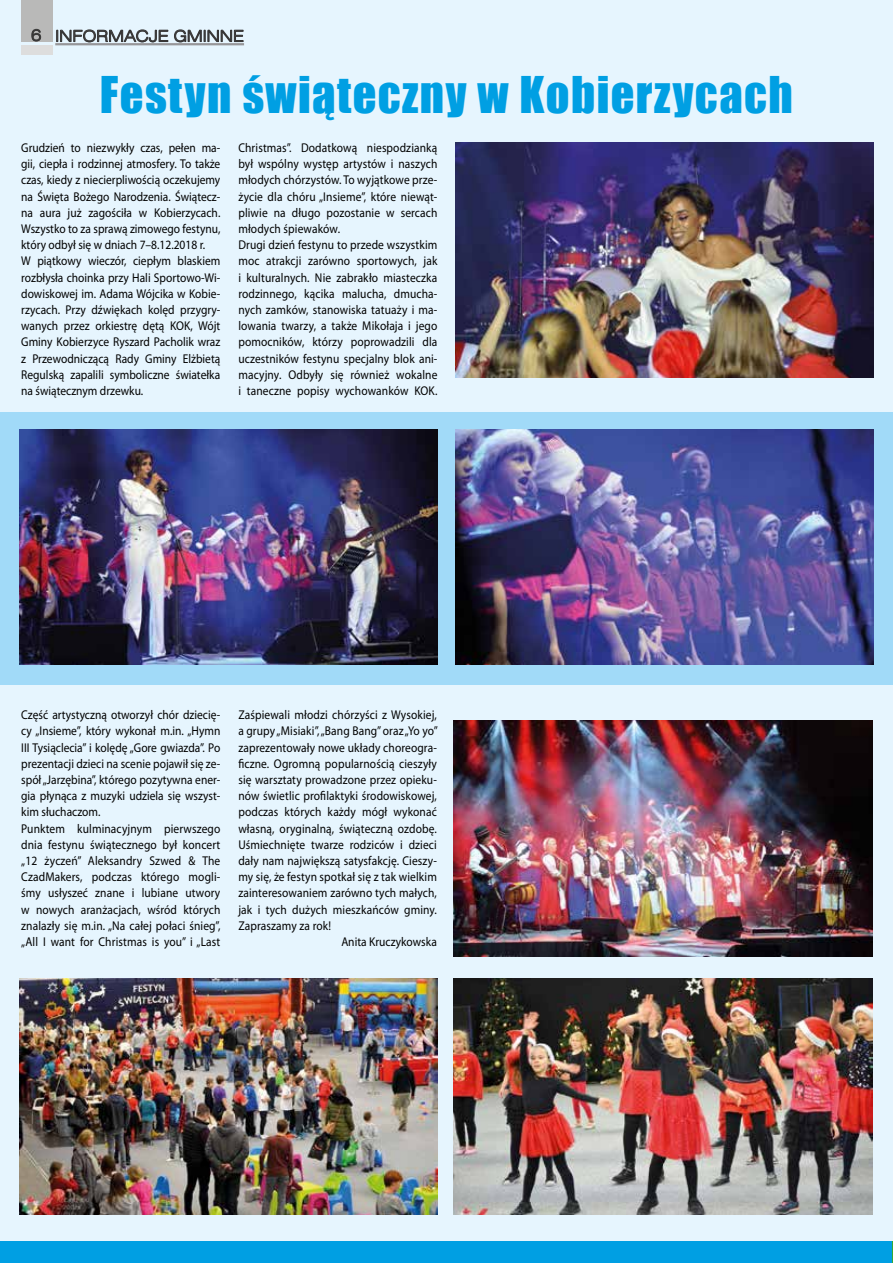
<style>
.page{position:relative;width:893px;height:1263px;background:#e6f5fe}
.page>*{position:absolute;margin:0;border:0;box-sizing:border-box;transform-origin:0 0}
.t1{font:46.5px "Impact";letter-spacing:.03em;color:#009fe3}
.t2{font:15.75px "Swis 721 Lt Ex EU";color:#373636}
.t3{font:12.75px/16.2px "Myriad Pro";letter-spacing:.01em;color:#000;scale:.9 1}
</style>
<div class="page">
<div style="left:0;top:412px;width:893px;height:272px;background:#a1daf8"></div>
<img style="left:455px;top:429px;width:419px;height:235px">
<img style="left:454px;top:721px;width:419px;height:235px">
<img style="left:454px;top:979px;width:419px;height:235px">
<img style="left:455px;top:142px;width:419px;height:236px">
<img style="left:19px;top:979px;width:419px;height:235px">
<img style="left:19px;top:429px;width:419px;height:235px">
<div style="left:0;top:1242px;width:892px;height:21px;background:#009fe3"></div>
<svg style="left:892px;top:1242px;width:1px;height:21px"></svg>
<div style="left:21px;top:0;width:32px;height:42px;background:#b9b9b8"></div>
<div style="left:21px;top:45px;width:32px;height:10px;background:#ddd"></div>
<svg style="left:31px;top:29px;width:10px;height:13px"></svg>
<hr style="left:55px;top:43px;width:189px;height:2px;background:#969699">
<svg style="left:56px;top:29px;width:188px;height:14px"></svg>
<p class="t2" style="left:31px;top:27px;width:214px">6 INFORMACJE GMINNE</p>
<h1 class="t1" style="left:100px;top:59px;width:694px">Festyn świąteczny w Kobierzycach</h1>
<p class="t3" style="left:21px;top:139px;width:223px">Grudzień to niezwykły czas, pełen ma&shy;gii, ciepła i rodzinnej atmosfery. To także czas, kiedy z niecierpliwością oczekujemy na Święta Bożego Narodzenia. Świątecz&shy;na aura już zagościła w Kobierzycach.<br>Wszystko to za sprawą zimowego festynu, który odbył się w dniach 7–8.12.2018 r.<br>W piątkowy wieczór, ciepłym blaskiem rozbłysła choinka przy Hali Sportowo-Wi&shy;dowiskowej im. Adama Wójcika w Kobie&shy;rzycach. Przy dźwiękach kolęd przygry&shy;wanych przez orkiestrę dętą KOK, Wójt Gminy Kobierzyce Ryszard Pacholik wraz z Przewodniczącą Rady Gminy Elżbietą Regulską zapalili symboliczne światełka na świątecznym drzewku.</p>
<p class="t3" style="left:238px;top:139px;width:223px">Christmas”. Dodatkową niespodzianką był wspólny występ artystów i naszych młodych chórzystów. To wyjątkowe prze&shy;życie dla chóru „Insieme”, które niewąt&shy;pliwie na długo pozostanie w sercach młodych śpiewaków.<br>Drugi dzień festynu to przede wszystkim moc atrakcji zarówno sportowych, jak i kulturalnych. Nie zabrakło miasteczka rodzinnego, kącika malucha, dmucha&shy;nych zamków, stanowiska tatuaży i ma&shy;lowania twarzy, a także Mikołaja i jego pomocników, którzy poprowadzili dla uczestników festynu specjalny blok ani&shy;macyjny. Odbyły się również wokalne i taneczne popisy wychowanków KOK.</p>
<p class="t3" style="left:21px;top:706px;width:223px">Część artystyczną otworzył chór dziecię&shy;cy „Insieme”, który wykonał m.in. „Hymn III Tysiąclecia” i kolędę „Gore gwiazda”. Po prezentacji dzieci na scenie pojawił się ze&shy;spół „Jarzębina”, którego pozytywna ener&shy;gia płynąca z muzyki udziela się wszyst&shy;kim słuchaczom.<br>Punktem kulminacyjnym pierwszego dnia festynu świątecznego był koncert „12 życzeń” Aleksandry Szwed &amp; The CzadMakers, podczas którego mogli&shy;śmy usłyszeć znane i lubiane utwory w nowych aranżacjach, wśród których znalazły się m.in. „Na całej połaci śnieg”, „All I want for Christmas is you” i „Last</p>
<p class="t3" style="left:238px;top:706px;width:222px">Zaśpiewali młodzi chórzyści z Wysokiej,</p>
<p class="t3" style="left:238px;top:723px;width:223px">a grupy „Misiaki”, „Bang Bang” oraz „Yo yo”</p>
<p class="t3" style="left:238px;top:739px;width:222px">zaprezentowały nowe układy choreogra-</p>
<p class="t3" style="left:238px;top:755px;width:222px">ficzne. Ogromną popularnością cieszyły</p>
<p class="t3" style="left:238px;top:771px;width:222px">się warsztaty prowadzone przez opieku-</p>
<p class="t3" style="left:238px;top:787px;width:222px">nów świetlic profilaktyki środowiskowej,</p>
<p class="t3" style="left:238px;top:804px;width:222px">podczas których każdy mógł wykonać</p>
<p class="t3" style="left:238px;top:820px;width:222px">własną, oryginalną, świąteczną ozdobę.</p>
<p class="t3" style="left:238px;top:836px;width:222px">Uśmiechnięte twarze rodziców i dzieci</p>
<p class="t3" style="left:238px;top:852px;width:222px">dały nam największą satysfakcję. Cieszy-</p>
<p class="t3" style="left:238px;top:868px;width:222px">my się, że festyn spotkał się z tak wielkim</p>
<p class="t3" style="left:238px;top:885px;width:222px">zainteresowaniem zarówno tych małych,</p>
<p class="t3" style="left:238px;top:901px;width:222px">jak i tych dużych mieszkańców gminy.</p>
<p class="t3" style="left:238px;top:917px;width:104px">Zapraszamy za rok!</p>
<p class="t3" style="left:341px;top:933px;width:108px">Anita Kruczykowska</p>
</div>
